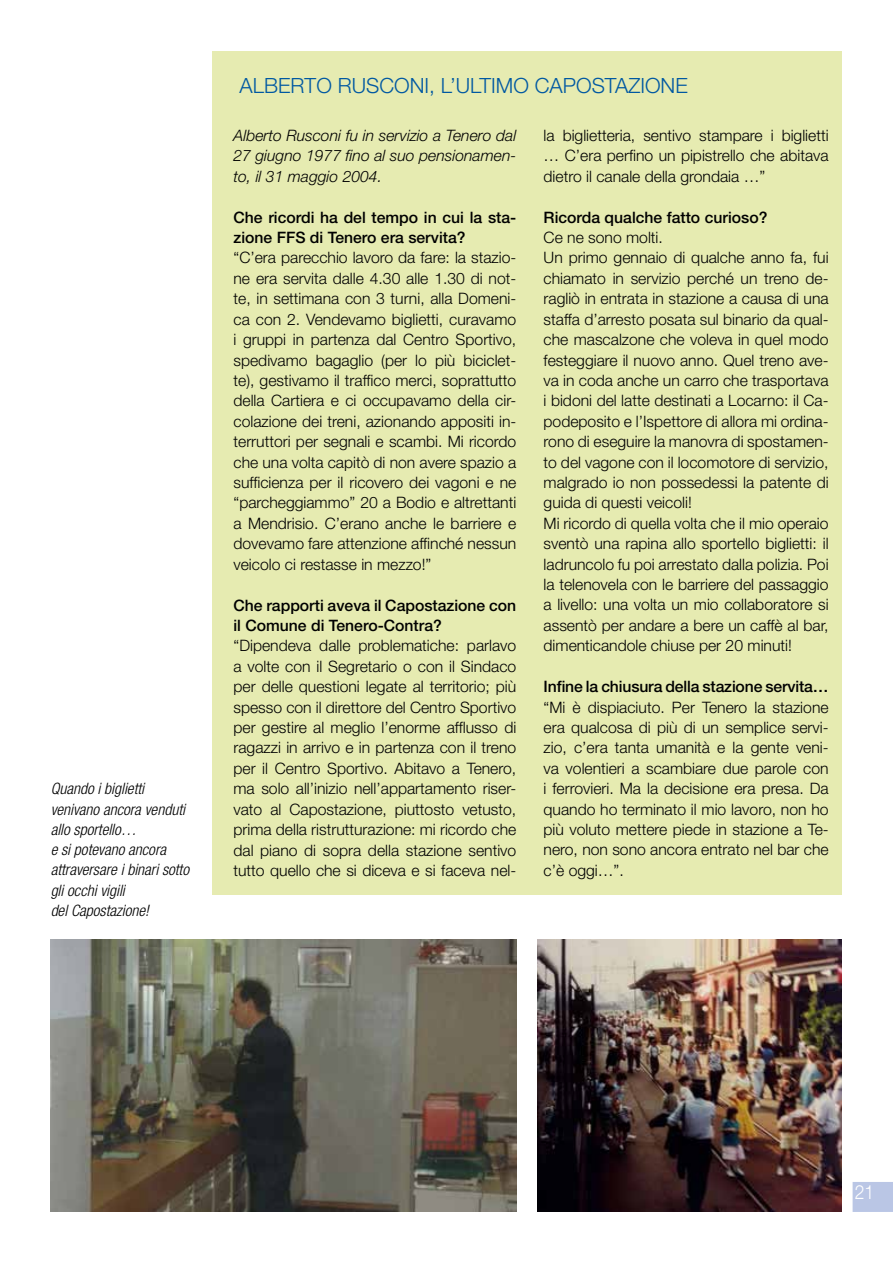
<style>
.page{position:relative;width:893px;height:1263px;background:#fff}
.page>*{position:absolute;margin:0;border:0;box-sizing:border-box;transform-origin:0 0}
.t1{font:300 21px "Helvetica Neue LT Std";color:#0058a2}
.t2{font:300 19.5px "Helvetica Neue LT Std";color:#fff;scale:.9 1}
.t3{font:300 15.75px/20.4px "Helvetica Neue LT Std";color:#000;text-align:justify}
.t4{font:500 15.75px/20.4px "Helvetica Neue LT Std";color:#000}
.t5{font:italic 300 condensed 15.75px/20.2px "Helvetica Neue LT Std";color:#000}
.t6{font:italic 300 15.75px/20.4px "Helvetica Neue LT Std";color:#000;text-align:justify}
</style>
<div class="page">
<div style="left:853px;top:1182px;width:40px;height:30px;background:#bac6e5"></div>
<div style="left:212px;top:51px;width:629px;height:844px;background:#e6ebb1"></div>
<img style="left:51px;top:940px;width:466px;height:271px">
<img style="left:538px;top:940px;width:304px;height:271px">
<p class="t5" style="left:51px;top:779px;width:140px">Quando i biglietti venivano ancora venduti allo sportello…<br>e si potevano ancora attraversare i binari sotto gli occhi vigili<br>del Capostazione!</p>
<h1 class="t1" style="left:240px;top:72px;width:450px">ALBERTO RUSCONI, L’ULTIMO CAPOSTAZIONE</h1>
<p class="t6" style="left:234px;top:125px;width:284px">Alberto Rusconi fu in servizio a Tenero dal 27 giugno 1977 fino al suo pensionamen&shy;to, il 31 maggio 2004.</p>
<p class="t4" style="left:234px;top:207px;width:284px">Che ricordi ha del tempo in cui la sta&shy;zione FFS di Tenero era servita?</p>
<p class="t3" style="left:234px;top:247px;width:284px">“C’era parecchio lavoro da fare: la stazio&shy;ne era servita dalle 4.30 alle 1.30 di not&shy;te, in settimana con 3 turni, alla Domeni&shy;ca con 2. Vendevamo biglietti, curavamo i gruppi in partenza dal Centro Sportivo, spedivamo bagaglio (per lo più biciclet&shy;te), gestivamo il traffico merci, soprattutto della Cartiera e ci occupavamo della cir&shy;colazione dei treni, azionando appositi in&shy;terruttori per segnali e scambi. Mi ricordo che una volta capitò di non avere spazio a sufficienza per il ricovero dei vagoni e ne “parcheggiammo” 20 a Bodio e altrettanti a Mendrisio. C’erano anche le barriere e dovevamo fare attenzione affinché nessun veicolo ci restasse in mezzo!”</p>
<p class="t4" style="left:234px;top:595px;width:284px">Che rapporti aveva il Capostazione con il Comune di Tenero-Contra?</p>
<p class="t3" style="left:234px;top:635px;width:284px">“Dipendeva dalle problematiche: parlavo a volte con il Segretario o con il Sindaco per delle questioni legate al territorio; più spesso con il direttore del Centro Sportivo per gestire al meglio l’enorme afflusso di ragazzi in arrivo e in partenza con il treno per il Centro Sportivo. Abitavo a Tenero, ma solo all’inizio nell’appartamento riser&shy;vato al Capostazione, piuttosto vetusto, prima della ristrutturazione: mi ricordo che dal piano di sopra della stazione sentivo tutto quello che si diceva e si faceva nel-</p>
<p class="t3" style="left:544px;top:125px;width:287px">la biglietteria, sentivo stampare i biglietti … C’era perfino un pipistrello che abitava dietro il canale della grondaia …”</p>
<p class="t4" style="left:544px;top:207px;width:225px">Ricorda qualche fatto curioso?</p>
<p class="t3" style="left:544px;top:227px;width:287px;text-align:left">Ce ne sono molti.<br>Un primo gennaio di qualche anno fa, fui chiamato in servizio perché un treno de&shy;ragliò in entrata in stazione a causa di una staffa d’arresto posata sul binario da qual&shy;che mascalzone che voleva in quel modo festeggiare il nuovo anno. Quel treno ave&shy;va in coda anche un carro che trasportava i bidoni del latte destinati a Locarno: il Ca&shy;podeposito e l’Ispettore di allora mi ordina&shy;rono di eseguire la manovra di spostamen&shy;to del vagone con il locomotore di servizio, malgrado io non possedessi la patente di guida di questi veicoli!<br>Mi ricordo di quella volta che il mio operaio sventò una rapina allo sportello biglietti: il ladruncolo fu poi arrestato dalla polizia. Poi la telenovela con le barriere del passaggio a livello: una volta un mio collaboratore si assentò per andare a bere un caffè al bar, dimenticandole chiuse per 20 minuti!</p>
<p class="t4" style="left:544px;top:676px;width:286px">Infine la chiusura della stazione servita…</p>
<p class="t3" style="left:544px;top:696px;width:287px">“Mi è dispiaciuto. Per Tenero la stazione era qualcosa di più di un semplice servi&shy;zio, c’era tanta umanità e la gente veni&shy;va volentieri a scambiare due parole con i ferrovieri. Ma la decisione era presa. Da quando ho terminato il mio lavoro, non ho più voluto mettere piede in stazione a Te&shy;nero, non sono ancora entrato nel bar che c’è oggi…”.</p>
<p class="t2" style="left:855px;top:1180px;width:23px">21</p>
</div>
